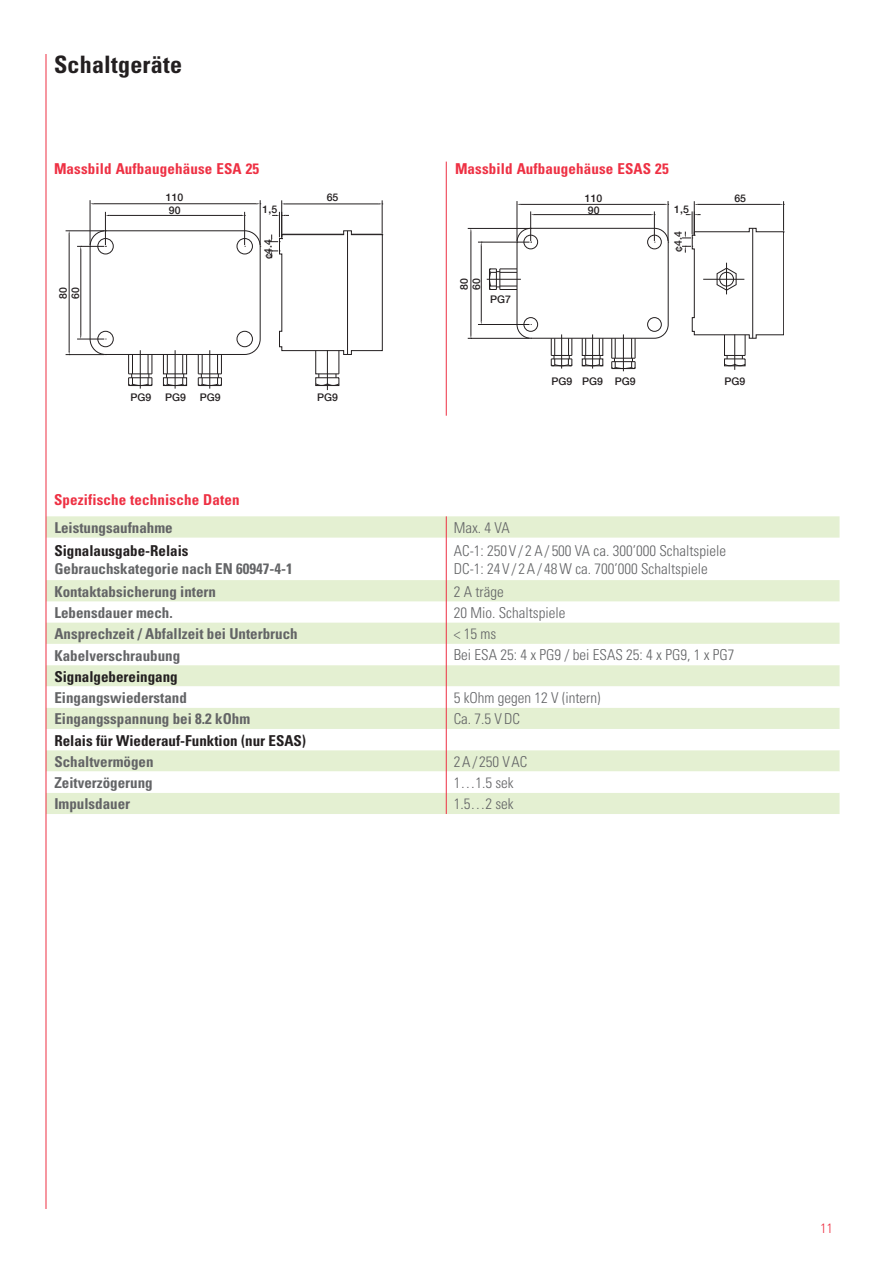
<style>
.page{position:relative;width:893px;height:1263px;background:#fff}
.page>*{position:absolute;margin:0;border:0;box-sizing:border-box;transform-origin:0 0}
.t1{font:700 condensed 24px "Univers";letter-spacing:.01em;color:#231f20}
.t2{font:700 condensed 15px "Univers";color:#636466}
.t3{font:300 condensed 15px/18px "Univers";color:#636466}
.t4{font:700 condensed 15px "Univers";letter-spacing:.01em;color:#ee3043}
.t5{font:700 condensed 15px "Univers";color:#231f20}
.t6{font:300 condensed 13.5px "Univers";color:#ee3043}
.t7{font:500 10.5px/12.3px "Helvetica Neue";color:#231f20}
</style>
<div class="page">
<div style="left:237px;top:331px;width:15px;height:16px;border:1px solid #231f20;border-radius:50%"></div>
<div style="left:237px;top:239px;width:15px;height:15px;border:1px solid #231f20;border-radius:50%"></div>
<div style="left:98px;top:331px;width:15px;height:16px;border:1px solid #231f20;border-radius:50%"></div>
<div style="left:98px;top:239px;width:15px;height:15px;border:1px solid #231f20;border-radius:50%"></div>
<div style="left:90px;top:231px;width:170px;height:124px;border:1px solid #231f20;border-radius:15px"></div>
<hr style="left:175px;top:350px;width:1px;height:39px;background:#231f20">
<svg style="left:163px;top:355px;width:24px;height:31px"></svg>
<hr style="left:210px;top:350px;width:1px;height:39px;background:#231f20">
<svg style="left:198px;top:355px;width:24px;height:31px"></svg>
<hr style="left:140px;top:350px;width:1px;height:39px;background:#231f20">
<svg style="left:128px;top:355px;width:25px;height:31px"></svg>
<hr style="left:327px;top:350px;width:1px;height:40px;background:#231f20">
<hr style="left:285px;top:204px;width:94px;height:1px;background:#231f20">
<hr style="left:382px;top:200px;width:1px;height:34px;background:#231f20">
<hr style="left:281px;top:200px;width:1px;height:37px;background:#231f20">
<hr style="left:94px;top:203px;width:162px;height:1px;background:#231f20">
<hr style="left:260px;top:200px;width:1px;height:45px;background:#231f20">
<hr style="left:90px;top:200px;width:1px;height:45px;background:#231f20">
<hr style="left:109px;top:215px;width:132px;height:1px;background:#231f20">
<hr style="left:244px;top:212px;width:1px;height:33px;background:#231f20">
<hr style="left:105px;top:212px;width:1px;height:33px;background:#231f20">
<hr style="left:69px;top:235px;width:1px;height:116px;background:#231f20">
<hr style="left:66px;top:354px;width:38px;height:1px;background:#231f20">
<hr style="left:66px;top:231px;width:38px;height:1px;background:#231f20">
<svg style="left:268px;top:212px;width:115px;height:174px"></svg>
<hr style="left:81px;top:250px;width:1px;height:85px;background:#231f20">
<svg style="left:77px;top:246px;width:29px;height:4px"></svg>
<svg style="left:77px;top:335px;width:29px;height:5px"></svg>
<div style="left:648px;top:318px;width:13px;height:13px;border:1px solid #231f20;border-radius:50%"></div>
<div style="left:648px;top:235px;width:13px;height:14px;border:1px solid #231f20;border-radius:50%"></div>
<div style="left:524px;top:318px;width:14px;height:13px;border:1px solid #231f20;border-radius:50%"></div>
<div style="left:524px;top:235px;width:14px;height:14px;border:1px solid #231f20;border-radius:50%"></div>
<div style="left:517px;top:228px;width:151px;height:110px;border:1px solid #231f20;border-radius:14px"></div>
<hr style="left:592px;top:334px;width:1px;height:35px;background:#231f20">
<svg style="left:581px;top:338px;width:23px;height:28px"></svg>
<hr style="left:623px;top:334px;width:1px;height:37px;background:#231f20">
<svg style="left:611px;top:338px;width:25px;height:31px"></svg>
<hr style="left:561px;top:334px;width:1px;height:35px;background:#231f20">
<svg style="left:551px;top:338px;width:22px;height:29px"></svg>
<hr style="left:734px;top:334px;width:1px;height:36px;background:#231f20">
<hr style="left:697px;top:204px;width:83px;height:1px;background:#231f20">
<hr style="left:783px;top:201px;width:1px;height:30px;background:#231f20">
<hr style="left:694px;top:201px;width:1px;height:33px;background:#231f20">
<hr style="left:520px;top:204px;width:145px;height:1px;background:#231f20">
<hr style="left:668px;top:201px;width:1px;height:40px;background:#231f20">
<hr style="left:517px;top:201px;width:1px;height:40px;background:#231f20">
<hr style="left:534px;top:214px;width:117px;height:1px;background:#231f20">
<hr style="left:654px;top:211px;width:1px;height:30px;background:#231f20">
<hr style="left:530px;top:211px;width:1px;height:30px;background:#231f20">
<hr style="left:471px;top:232px;width:1px;height:103px;background:#231f20">
<hr style="left:468px;top:338px;width:61px;height:1px;background:#231f20">
<hr style="left:468px;top:228px;width:61px;height:1px;background:#231f20">
<hr style="left:481px;top:245px;width:1px;height:76px;background:#231f20">
<hr style="left:478px;top:242px;width:51px;height:1px;background:#231f20">
<hr style="left:478px;top:324px;width:51px;height:1px;background:#231f20">
<hr style="left:487px;top:279px;width:34px;height:1px;background:#231f20">
<svg style="left:489px;top:268px;width:28px;height:22px"></svg>
<svg style="left:682px;top:211px;width:102px;height:155px"></svg>
<hr style="left:352px;top:234px;width:31px;height:1px;background:#231f20">
<hr style="left:282px;top:234px;width:62px;height:1px;background:#231f20">
<hr style="left:446px;top:162px;width:1px;height:254px;background:#ee3043">
<svg style="left:47px;top:516px;width:792px;height:298px;fill:#e4f0d2"></svg>
<svg style="left:47px;top:644px;width:792px;height:149px"></svg>
<hr style="left:446px;top:516px;width:1px;height:298px;background:#ee3043">
<hr style="left:46px;top:54px;width:1px;height:1155px;background:#ee3043">
<h1 class="t1" style="left:54px;top:56px;width:129px">Schaltgeräte</h1>
<p class="t4" style="left:54px;top:163px;width:207px">Massbild Aufbaugehäuse ESA 25</p>
<p class="t4" style="left:455px;top:163px;width:215px">Massbild Aufbaugehäuse ESAS 25</p>
<p class="t7" style="left:57px;top:299px;width:13px;rotate:-90deg">80<br>60</p>
<p class="t7" style="left:166px;top:191px;width:19px">110<br>90</p>
<p class="t7" style="left:263px;top:203px;width:16px">1,5</p>
<p class="t7" style="left:262px;top:259px;width:22px;rotate:-90deg">¢4.4</p>
<p class="t7" style="left:327px;top:191px;width:13px">65</p>
<p class="t7" style="left:458px;top:289px;width:13px;rotate:-90deg">80<br>60</p>
<p class="t7" style="left:490px;top:293px;width:22px">PG7</p>
<p class="t7" style="left:585px;top:192px;width:19px">110<br>90</p>
<p class="t7" style="left:674px;top:203px;width:16px">1,5</p>
<p class="t7" style="left:672px;top:252px;width:22px;rotate:-90deg">¢4.4</p>
<p class="t7" style="left:734px;top:192px;width:13px">65</p>
<p class="t7" style="left:130px;top:391px;width:22px">PG9</p>
<p class="t7" style="left:165px;top:391px;width:22px">PG9</p>
<p class="t7" style="left:200px;top:391px;width:22px">PG9</p>
<p class="t7" style="left:317px;top:391px;width:22px">PG9</p>
<p class="t7" style="left:551px;top:375px;width:22px">PG9</p>
<p class="t7" style="left:582px;top:375px;width:22px">PG9</p>
<p class="t7" style="left:725px;top:375px;width:22px">PG9</p>
<p class="t7" style="left:615px;top:375px;width:22px">PG9</p>
<p class="t4" style="left:54px;top:494px;width:187px">Spezifische technische Daten</p>
<p class="t2" style="left:54px;top:522px;width:120px">Leistungsaufnahme</p>
<p class="t3" style="left:454px;top:520px;width:58px">Max. 4 VA</p>
<p class="t5" style="left:54px;top:545px;width:136px">Signalausgabe-Relais</p>
<p class="t2" style="left:54px;top:563px;width:240px">Gebrauchskategorie nach EN 60947-4-1</p>
<p class="t3" style="left:454px;top:543px;width:274px">AC-1: 250 V / 2 A / 500 VA ca. 300’000 Schaltspiele<br>DC-1: 24V / 2 A / 48 W ca. 700’000 Schaltspiele</p>
<p class="t2" style="left:54px;top:586px;width:163px">Kontaktabsicherung intern</p>
<p class="t3" style="left:454px;top:584px;width:51px">2 A träge</p>
<p class="t2" style="left:54px;top:607px;width:120px">Lebensdauer mech.</p>
<p class="t3" style="left:454px;top:605px;width:113px">20 Mio. Schaltspiele</p>
<p class="t2" style="left:54px;top:628px;width:245px">Ansprechzeit / Abfallzeit bei Unterbruch</p>
<p class="t3" style="left:454px;top:626px;width:44px">&lt; 15 ms</p>
<p class="t2" style="left:54px;top:650px;width:127px">Kabelverschraubung</p>
<p class="t3" style="left:454px;top:648px;width:282px">Bei ESA 25: 4 x PG9 / bei ESAS 25: 4 x PG9, 1 x PG7</p>
<p class="t5" style="left:54px;top:671px;width:125px">Signalgebereingang</p>
<p class="t2" style="left:54px;top:692px;width:134px">Eingangswiederstand</p>
<p class="t3" style="left:454px;top:690px;width:148px">5 kOhm gegen 12 V (intern)</p>
<p class="t2" style="left:54px;top:713px;width:197px">Eingangsspannung bei 8.2 kOhm</p>
<p class="t3" style="left:454px;top:711px;width:68px">Ca. 7.5 V DC</p>
<p class="t5" style="left:54px;top:735px;width:253px">Relais für Wiederauf-Funktion (nur ESAS)</p>
<p class="t2" style="left:54px;top:756px;width:101px">Schaltvermögen</p>
<p class="t3" style="left:454px;top:754px;width:75px">2A/250 VAC</p>
<p class="t2" style="left:54px;top:777px;width:100px">Zeitverzögerung</p>
<p class="t3" style="left:454px;top:775px;width:61px">1…1.5 sek</p>
<p class="t2" style="left:54px;top:798px;width:77px">Impulsdauer</p>
<p class="t3" style="left:454px;top:796px;width:61px">1.5…2 sek</p>
<p class="t6" style="left:820px;top:1223px;width:14px">11</p>
</div>
